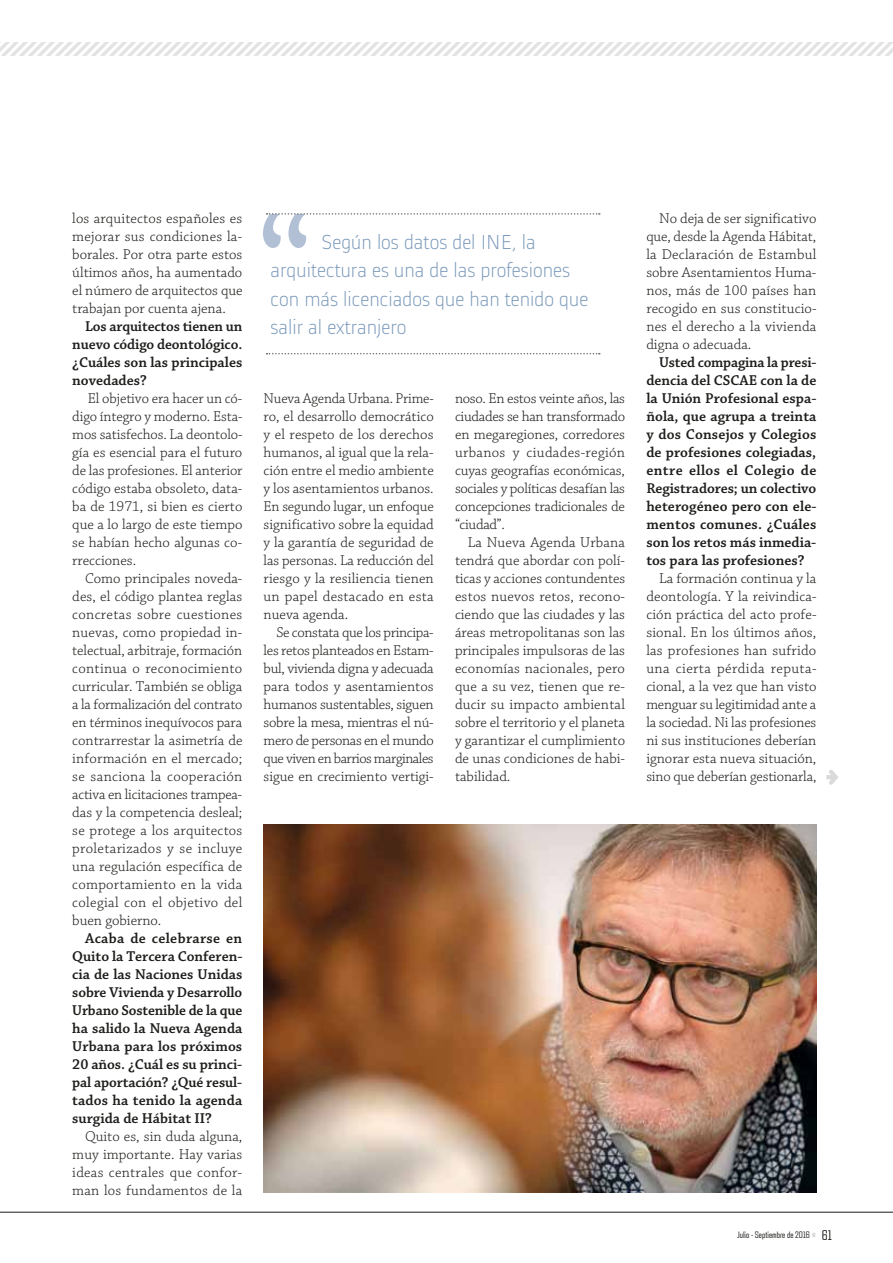
<style>
.page{position:relative;width:893px;height:1263px;background:#fff}
.page>*{position:absolute;margin:0;border:0;box-sizing:border-box;transform-origin:0 0}
.t1{font:300 21px/28.5px "Alstom";color:#7998ba}
.t2{font:300 15px/18px "Chaparral Pro";color:#1d1d1b;text-align:justify}
.t3{font:600 15px/18px "Chaparral Pro";color:#1d1d1b;text-align:justify}
.t4{font:condensed 9px "Armada";color:#1d1d1b}
.s1{font-size:13.5px;color:#dadada}
.s2{font-size:13.5px}
</style>
<div class="page">
<svg style="left:826px;top:770px;width:13px;height:15px"></svg>
<hr style="left:0;top:1212px;width:893px;height:1px;background:#1d1d1b">
<svg style="left:263px;top:213px;width:337px;height:35px"></svg>
<svg style="left:0;top:43px;width:893px;height:12px"></svg>
<img style="left:264px;top:824px;width:552px;height:369px">
<svg style="left:266px;top:353px;width:334px;height:1px"></svg>
<p class="t2" style="left:72px;top:209px;width:172px">los arquitectos españoles es mejorar sus condiciones la&shy;borales. Por otra parte estos últimos años, ha aumentado el número de arquitectos que trabajan por cuenta ajena.</p>
<p class="t3" style="left:72px;top:317px;width:172px;text-indent:13px">Los arquitectos tienen un nuevo código deontológico. ¿Cuáles son las principales novedades?</p>
<p class="t2" style="left:72px;top:389px;width:172px;text-indent:16px">El objetivo era hacer un có&shy;digo íntegro y moderno. Esta&shy;mos satisfechos. La deontolo&shy;gía es esencial para el futuro de las profesiones. El anterior código estaba obsoleto, data&shy;ba de 1971, si bien es cierto que a lo largo de este tiempo se habían hecho algunas co&shy;rrecciones.</p>
<p class="t2" style="left:72px;top:569px;width:172px;text-indent:13px">Como principales noveda&shy;des, el código plantea reglas concretas sobre cuestiones nuevas, como propiedad in&shy;telectual, arbitraje, formación continua o reconocimiento curricular. También se obliga a la formalización del contrato en términos inequívocos para contrarrestar la asimetría de información en el mercado; se sanciona la cooperación activa en licitaciones trampea&shy;das y la competencia desleal; se protege a los arquitectos proletarizados y se incluye una regulación específica de comportamiento en la vida colegial con el objetivo del buen gobierno.</p>
<p class="t3" style="left:72px;top:929px;width:172px;text-indent:13px">Acaba de celebrarse en Quito la Tercera Conferen&shy;cia de las Naciones Unidas sobre Vivienda y Desarrollo Urbano Sostenible de la que ha salido la Nueva Agenda Urbana para los próximos 20 años. ¿Cuál es su princi&shy;pal aportación? ¿Qué resul&shy;tados ha tenido la agenda surgida de Hábitat II?</p>
<p class="t2" style="left:72px;top:1127px;width:172px;text-indent:13px">Quito es, sin duda alguna, muy importante. Hay varias ideas centrales que confor&shy;man los fundamentos de la</p>
<h1 class="t1" style="left:271px;top:225px;width:319px;text-indent:51px">Según los datos del INE, la arquitectura es una de las profesiones con más licenciados que han tenido que salir al extranjero</h1>
<p class="t2" style="left:264px;top:389px;width:172px">Nueva Agenda Urbana. Prime&shy;ro, el desarrollo democrático y el respeto de los derechos humanos, al igual que la rela&shy;ción entre el medio ambiente y los asentamientos urbanos.<br>En segundo lugar, un enfoque significativo sobre la equidad y la garantía de seguridad de las personas. La reducción del riesgo y la resiliencia tienen un papel destacado en esta nueva agenda.</p>
<p class="t2" style="left:264px;top:623px;width:172px;text-indent:13px">Se constata que los principa&shy;les retos planteados en Estam&shy;bul, vivienda digna y adecuada para todos y asentamientos humanos sustentables, siguen sobre la mesa, mientras el nú&shy;mero de personas en el mundo que viven en barrios marginales sigue en crecimiento vertigi-</p>
<p class="t2" style="left:455px;top:389px;width:172px">noso. En estos veinte años, las ciudades se han transformado en megaregiones, corredores urbanos y ciudades-región cuyas geografías económicas, sociales y políticas desafían las concepciones tradicionales de “ciudad”.</p>
<p class="t2" style="left:455px;top:533px;width:172px;text-indent:13px">La Nueva Agenda Urbana tendrá que abordar con polí&shy;ticas y acciones contundentes estos nuevos retos, recono&shy;ciendo que las ciudades y las áreas metropolitanas son las principales impulsoras de las economías nacionales, pero que a su vez, tienen que re&shy;ducir su impacto ambiental sobre el territorio y el planeta y garantizar el cumplimiento de unas condiciones de habi&shy;tabilidad.</p>
<p class="t2" style="left:646px;top:209px;width:172px;text-indent:13px">No deja de ser significativo que, desde la Agenda Hábitat, la Declaración de Estambul sobre Asentamientos Huma&shy;nos, más de 100 países han recogido en sus constitucio&shy;nes el derecho a la vivienda digna o adecuada.</p>
<p class="t3" style="left:646px;top:353px;width:172px;text-indent:13px">Usted compagina la presi&shy;dencia del CSCAE con la de la Unión Profesional espa&shy;ñola, que agrupa a treinta y dos Consejos y Colegios de profesiones colegiadas, entre ellos el Colegio de Registradores; un colectivo heterogéneo pero con ele&shy;mentos comunes. ¿Cuáles son los retos más inmedia&shy;tos para las profesiones?</p>
<p class="t2" style="left:646px;top:569px;width:172px;text-indent:13px">La formación continua y la deontología. Y la reivindica&shy;ción práctica del acto profe&shy;sional. En los últimos años, las profesiones han sufrido una cierta pérdida reputa&shy;cional, a la vez que han visto menguar su legitimidad ante a la sociedad. Ni las profesiones ni sus instituciones deberían ignorar esta nueva situación, sino que deberían gestionarla,</p>
<p class="t4" style="left:737px;top:1230px;width:97px">Julio - Septiembre de 2016 <span class="s1">•</span> <span class="s2">61</span></p>
</div>
